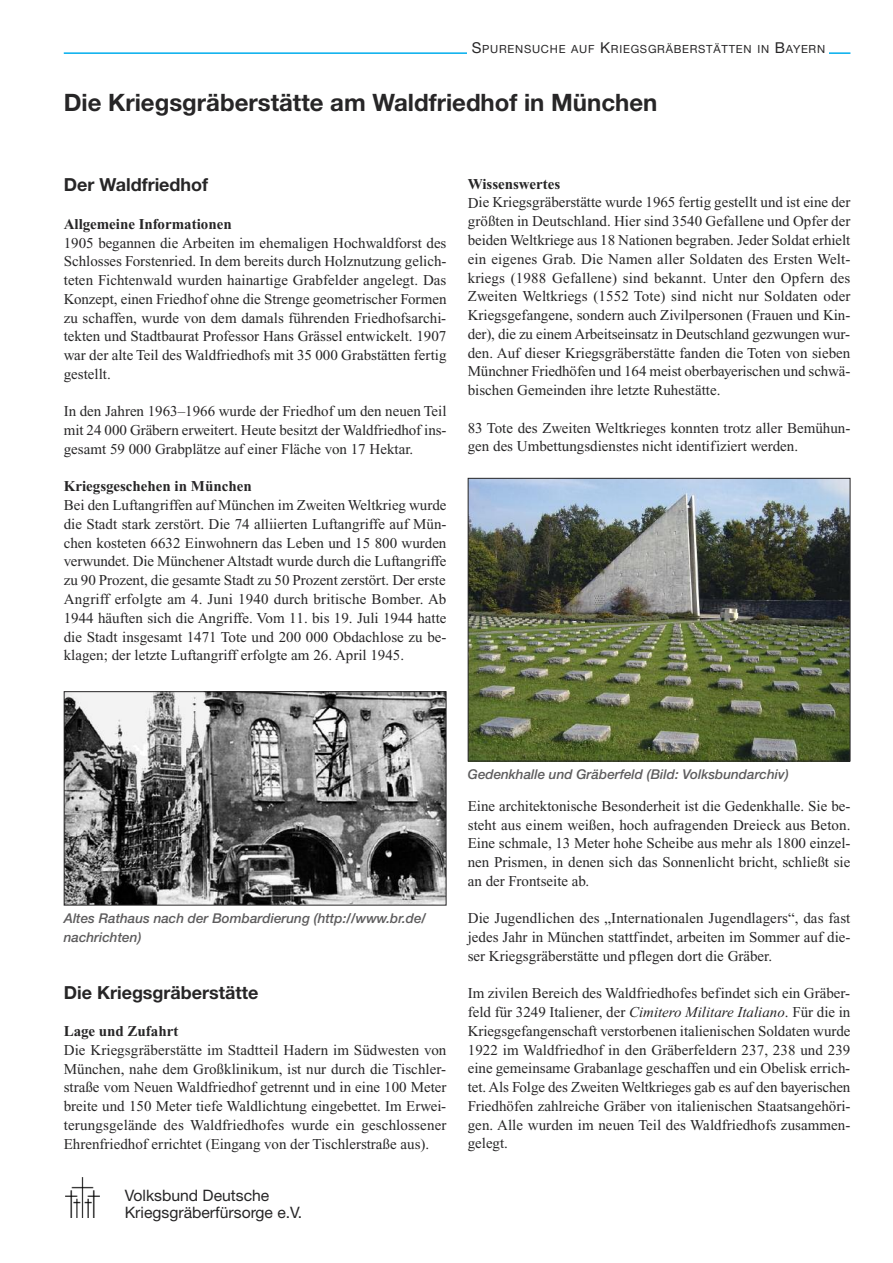
<style>
.page{position:relative;width:893px;height:1263px;background:#fff}
.page>*{position:absolute;margin:0;border:0;box-sizing:border-box;transform-origin:0 0}
.t1{font:700 24px "Helvetica Neue";color:#272627}
.t2{font:700 18px "Helvetica Neue";color:#272627}
.t3{font:15.75px/16.5px "Helvetica Neue";color:#272627}
.t4{font:15px/18.8px "Times New Roman";color:#272627;text-align:justify}
.t5{font:700 15px "Times New Roman";color:#272627}
.t6{font:italic 500 13.5px/18.8px "Helvetica Neue";color:#5d5c5d}
.t7{font:11.25px "Helvetica Neue";letter-spacing:.065em;color:#272627}
.s1{font-size:15px}
.s2{font-style:italic}
</style>
<div class="page">
<img style="left:65px;top:1177px;width:34px;height:41px">
<hr style="left:64px;top:52px;width:786px;height:2px;background:#00aded">
<div style="left:468px;top:43px;width:361px;height:29px;background:#fff"></div>
<img style="left:66px;top:693px;width:378px;height:210px">
<div style="left:64px;top:691px;width:382px;height:214px;border:1px solid #272627"></div>
<img style="left:470px;top:480px;width:378px;height:279px">
<div style="left:468px;top:478px;width:382px;height:283px;border:1px solid #272627"></div>
<p class="t7" style="left:472px;top:45px;width:355px"><span class="s1">S</span>PURENSUCHE AUF <span class="s1">K</span>RIEGSGRÄBERSTÄTTEN IN <span class="s1">B</span>AYERN</p>
<h1 class="t1" style="left:64px;top:94px;width:595px">Die Kriegsgräberstätte am Waldfriedhof in München</h1>
<p class="t2" style="left:64px;top:179px;width:146px">Der Waldfriedhof</p>
<p class="t5" style="left:64px;top:219px;width:169px">Allgemeine Informationen</p>
<p class="t4" style="left:64px;top:235px;width:384px">1905 begannen die Arbeiten im ehemaligen Hochwaldforst des Schlosses Forstenried. In dem bereits durch Holznutzung gelich&shy;teten Fichtenwald wurden hainartige Grabfelder angelegt. Das Konzept, einen Friedhof ohne die Strenge geometrischer Formen zu schaffen, wurde von dem damals führenden Friedhofsarchi&shy;tekten und Stadtbaurat Professor Hans Grässel entwickelt. 1907 war der alte Teil des Waldfriedhofs mit 35 000 Grabstätten fertig gestellt.</p>
<p class="t4" style="left:64px;top:403px;width:384px">In den Jahren 1963–1966 wurde der Friedhof um den neuen Teil mit 24 000 Gräbern erweitert. Heute besitzt der Waldfriedhof ins&shy;gesamt 59 000 Grabplätze auf einer Fläche von 17 Hektar.</p>
<p class="t5" style="left:64px;top:481px;width:189px">Kriegsgeschehen in München</p>
<p class="t4" style="left:64px;top:497px;width:384px">Bei den Luftangriffen auf München im Zweiten Weltkrieg wurde die Stadt stark zerstört. Die 74 alliierten Luftangriffe auf Mün&shy;chen kosteten 6632 Einwohnern das Leben und 15 800 wurden verwundet. Die Münchener Altstadt wurde durch die Luftangriffe zu 90 Prozent, die gesamte Stadt zu 50 Prozent zerstört. Der erste Angriff erfolgte am 4. Juni 1940 durch britische Bomber. Ab 1944 häuften sich die Angriffe. Vom 11. bis 19. Juli 1944 hatte die Stadt insgesamt 1471 Tote und 200 000 Obdachlose zu be&shy;klagen; der letzte Luftangriff erfolgte am 26. April 1945.</p>
<p class="t5" style="left:468px;top:179px;width:94px">Wissenswertes</p>
<p class="t4" style="left:468px;top:194px;width:384px">Die Kriegsgräberstätte wurde 1965 fertig gestellt und ist eine der größten in Deutschland. Hier sind 3540 Gefallene und Opfer der beiden Weltkriege aus 18 Nationen begraben. Jeder Soldat erhielt ein eigenes Grab. Die Namen aller Soldaten des Ersten Welt&shy;kriegs (1988 Gefallene) sind bekannt. Unter den Opfern des Zweiten Weltkriegs (1552 Tote) sind nicht nur Soldaten oder Kriegsgefangene, sondern auch Zivilpersonen (Frauen und Kin&shy;der), die zu einem Arbeitseinsatz in Deutschland gezwungen wur&shy;den. Auf dieser Kriegsgräberstätte fanden die Toten von sieben Münchner Friedhöfen und 164 meist oberbayerischen und schwä&shy;bischen Gemeinden ihre letzte Ruhestätte.</p>
<p class="t4" style="left:468px;top:419px;width:384px">83 Tote des Zweiten Weltkrieges konnten trotz aller Bemühun&shy;gen des Umbettungsdienstes nicht identifiziert werden.</p>
<p class="t6" style="left:64px;top:910px;width:364px">Altes Rathaus nach der Bombardierung (http://www.br.de/ nachrichten)</p>
<p class="t2" style="left:64px;top:986px;width:196px">Die Kriegsgräberstätte</p>
<p class="t5" style="left:64px;top:1026px;width:116px">Lage und Zufahrt</p>
<p class="t4" style="left:64px;top:1042px;width:384px">Die Kriegsgräberstätte im Stadtteil Hadern im Südwesten von München, nahe dem Großklinikum, ist nur durch die Tischler&shy;straße vom Neuen Waldfriedhof getrennt und in eine 100 Meter breite und 150 Meter tiefe Waldlichtung eingebettet. Im Erwei&shy;terungsgelände des Waldfriedhofes wurde ein geschlossener Ehrenfriedhof errichtet (Eingang von der Tischlerstraße aus).</p>
<p class="t3" style="left:125px;top:1189px;width:179px">Volksbund Deutsche<br>Kriegsgräberfürsorge e.V.</p>
<p class="t6" style="left:468px;top:766px;width:323px">Gedenkhalle und Gräberfeld (Bild: Volksbundarchiv)</p>
<p class="t4" style="left:468px;top:798px;width:384px">Eine architektonische Besonderheit ist die Gedenkhalle. Sie be&shy;steht aus einem weißen, hoch aufragenden Dreieck aus Beton.<br>Eine schmale, 13 Meter hohe Scheibe aus mehr als 1800 einzel&shy;nen Prismen, in denen sich das Sonnenlicht bricht, schließt sie an der Frontseite ab.</p>
<p class="t4" style="left:468px;top:910px;width:384px">Die Jugendlichen des „Internationalen Jugendlagers“, das fast jedes Jahr in München stattfindet, arbeiten im Sommer auf die&shy;ser Kriegsgräberstätte und pflegen dort die Gräber.</p>
<p class="t4" style="left:468px;top:985px;width:384px">Im zivilen Bereich des Waldfriedhofes befindet sich ein Gräber&shy;feld für 3249 Italiener, der <span class="s2">Cimitero Militare Italiano</span>. Für die in Kriegsgefangenschaft verstorbenen italienischen Soldaten wurde 1922 im Waldfriedhof in den Gräberfeldern 237, 238 und 239 eine gemeinsame Grabanlage geschaffen und ein Obelisk errich&shy;tet. Als Folge des Zweiten Weltkrieges gab es auf den bayerischen Friedhöfen zahlreiche Gräber von italienischen Staatsangehöri&shy;gen. Alle wurden im neuen Teil des Waldfriedhofs zusammen&shy;gelegt.</p>
</div>
